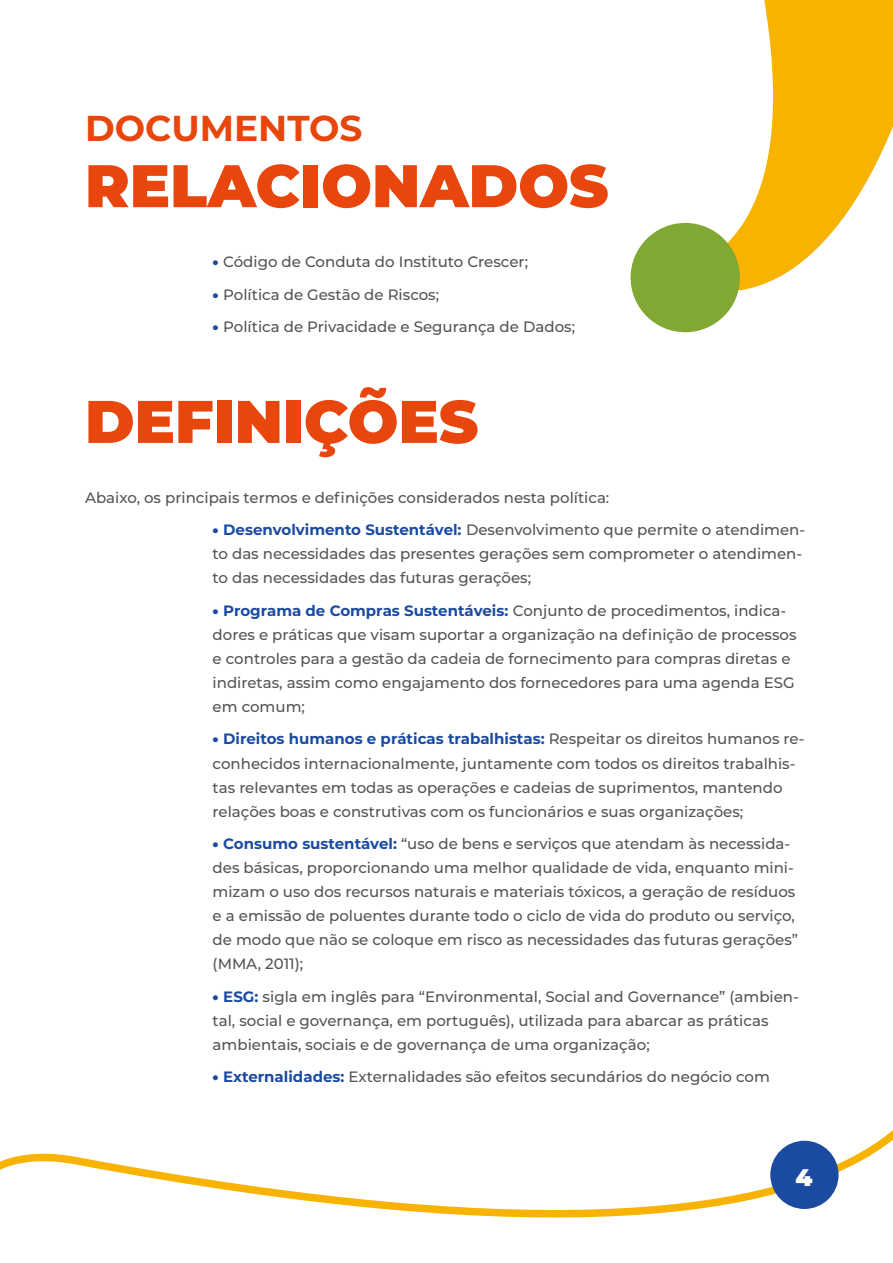
<style>
.page{position:relative;width:893px;height:1263px;background:#fff}
.page>*{position:absolute;margin:0;border:0;box-sizing:border-box;transform-origin:0 0}
.t1{font:900 60px "Montserrat";color:#e8460c}
.t2{font:700 36px "Montserrat";color:#e8460c}
.t3{font:900 24px "Montserrat";color:#fff}
.t4{font:500 15px/24px "Montserrat";color:#545454}
.s1{font-weight:900;color:#1a4ba0}
.s2{font-weight:700;color:#1a4ba0}
</style>
<div class="page">
<svg style="left:0;top:1130px;width:893px;height:88px"></svg>
<div style="left:770px;top:1141px;width:68px;height:68px;background:#1a4ba0;border-radius:50%"></div>
<svg style="left:630px;top:0;width:263px;height:333px"></svg>
<div style="left:631px;top:223px;width:109px;height:109px;background:#80a833;border-radius:50%"></div>
<h2 class="t2" style="left:85px;top:103px;width:279px">DOCUMENTOS</h2>
<h1 class="t1" style="left:85px;top:141px;width:525px">RELACIONADOS</h1>
<p class="t4" style="left:213px;top:249px;width:317px"><span class="s1">•</span> Código de Conduta do Instituto Crescer;</p>
<p class="t4" style="left:213px;top:282px;width:228px"><span class="s1">•</span> Política de Gestão de Riscos;</p>
<p class="t4" style="left:213px;top:314px;width:364px"><span class="s1">•</span> Política de Privacidade e Segurança de Dados;</p>
<h1 class="t1" style="left:85px;top:376px;width:395px">DEFINIÇÕES</h1>
<p class="t4" style="left:85px;top:485px;width:526px">Abaixo, os principais termos e definições considerados nesta política:</p>
<p class="t4" style="left:213px;top:517px;width:594px"><span class="s1">•</span> <span class="s2">Desenvolvimento Sustentável:</span> Desenvolvimento que permite o atendimen&shy;to das necessidades das presentes gerações sem comprometer o atendimen&shy;to das necessidades das futuras gerações;</p>
<p class="t4" style="left:213px;top:598px;width:585px"><span class="s1">•</span> <span class="s2">Programa de Compras Sustentáveis:</span> Conjunto de procedimentos, indica&shy;dores e práticas que visam suportar a organização na definição de processos e controles para a gestão da cadeia de fornecimento para compras diretas e indiretas, assim como engajamento dos fornecedores para uma agenda ESG em comum;</p>
<p class="t4" style="left:213px;top:726px;width:594px"><span class="s1">•</span> <span class="s2">Direitos humanos e práticas trabalhistas:</span> Respeitar os direitos humanos re&shy;conhecidos internacionalmente, juntamente com todos os direitos trabalhis&shy;tas relevantes em todas as operações e cadeias de suprimentos, mantendo relações boas e construtivas com os funcionários e suas organizações;</p>
<p class="t4" style="left:213px;top:831px;width:587px"><span class="s1">•</span> <span class="s2">Consumo sustentável:</span> “uso de bens e serviços que atendam às necessida&shy;des básicas, proporcionando uma melhor qualidade de vida, enquanto mini&shy;mizam o uso dos recursos naturais e materiais tóxicos, a geração de resíduos e a emissão de poluentes durante todo o ciclo de vida do produto ou serviço, de modo que não se coloque em risco as necessidades das futuras gerações” (MMA, 2011);</p>
<p class="t4" style="left:213px;top:983px;width:588px"><span class="s1">•</span> <span class="s2">ESG:</span> sigla em inglês para “Environmental, Social and Governance” (ambien&shy;tal, social e governança, em português), utilizada para abarcar as práticas ambientais, sociais e de governança de uma organização;</p>
<p class="t4" style="left:213px;top:1064px;width:559px"><span class="s1">•</span> <span class="s2">Externalidades:</span> Externalidades são efeitos secundários do negócio com</p>
<h3 class="t3" style="left:795px;top:1160px;width:19px">4</h3>
</div>
